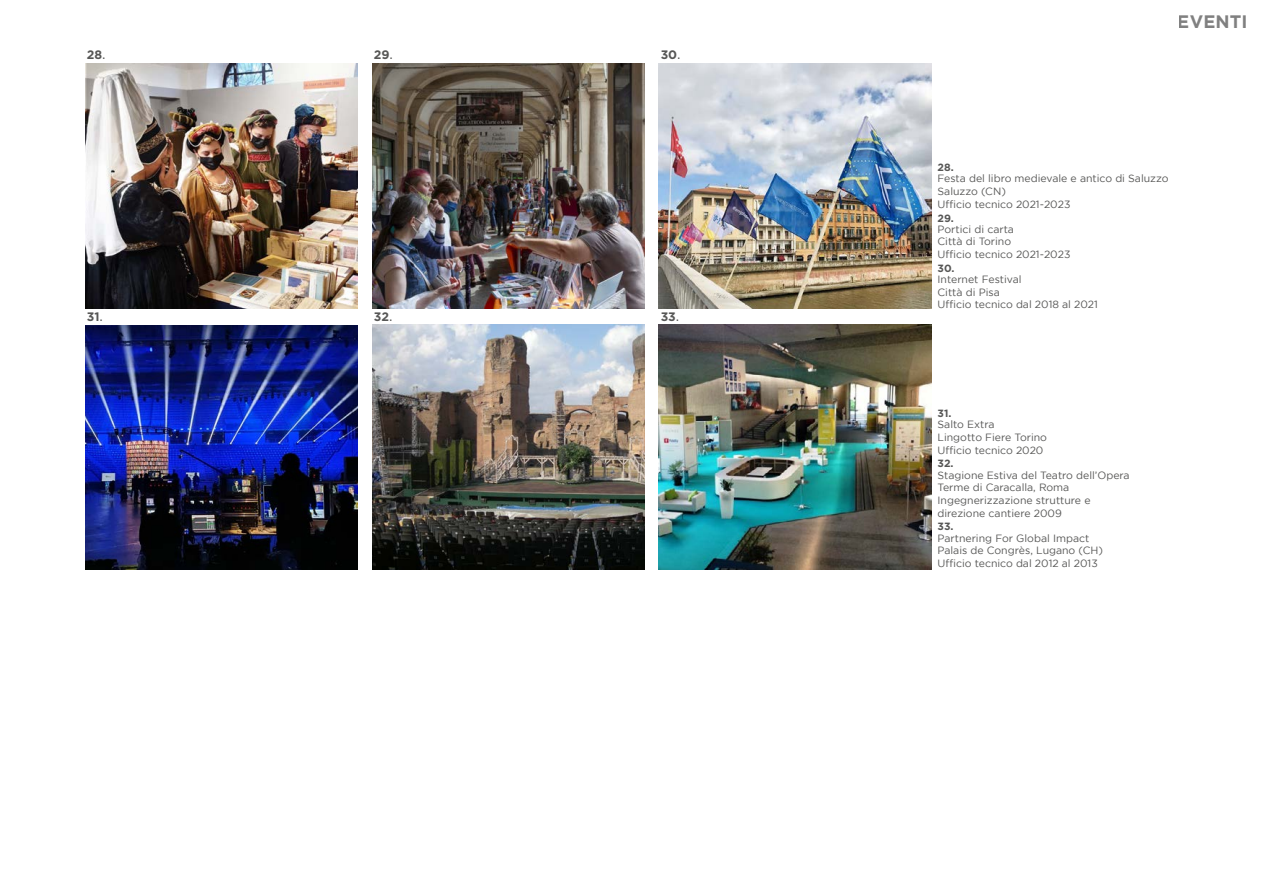
<style>
.page{position:relative;width:1263px;height:893px;background:#fff}
.page>*{position:absolute;margin:0;border:0;box-sizing:border-box;transform-origin:0 0}
.t1{font:700 18px "Gotham";color:#000}
.t2{font:700 12.3px "Gotham";color:#575756}
.t3{font:10.5px/12.6px "Gotham";color:#575756}
.t4{font:700 10.5px "Gotham";color:#575756}
.s1{font-weight:400;font-size:13.95px}
</style>
<div class="page">
<img style="left:85px;top:64px;width:272px;height:245px">
<img style="left:372px;top:64px;width:272px;height:245px">
<img style="left:85px;top:325px;width:272px;height:244px">
<img style="left:659px;top:64px;width:272px;height:245px">
<img style="left:372px;top:325px;width:272px;height:244px">
<img style="left:659px;top:325px;width:272px;height:244px">
<p class="t2" style="left:87px;top:48px;width:20px">28<span class="s1">.</span></p>
<p class="t2" style="left:374px;top:48px;width:21px">29<span class="s1">.</span></p>
<p class="t2" style="left:661px;top:48px;width:22px">30<span class="s1">.</span></p>
<p class="t2" style="left:87px;top:309px;width:18px">31<span class="s1">.</span></p>
<p class="t2" style="left:374px;top:309px;width:20px">32<span class="s1">.</span></p>
<p class="t2" style="left:661px;top:309px;width:20px">33<span class="s1">.</span></p>
<h1 class="t1" style="left:1178px;top:11px;width:71px">EVENTI</h1>
<p class="t4" style="left:937px;top:162px;width:18px">28.</p>
<p class="t3" style="left:937px;top:172px;width:232px">Festa del libro medievale e antico di Saluzzo<br>Saluzzo (CN)<br>Ufficio tecnico 2021-2023</p>
<p class="t3" style="left:937px;top:223px;width:134px">Portici di carta<br>Città di Torino<br>Ufficio tecnico 2021-2023</p>
<p class="t3" style="left:937px;top:273px;width:162px">Internet Festival<br>Città di Pisa<br>Ufficio tecnico dal 2018 al 2021</p>
<p class="t4" style="left:937px;top:212px;width:18px">29.</p>
<p class="t4" style="left:937px;top:262px;width:18px">30.</p>
<p class="t4" style="left:937px;top:407px;width:15px">31.</p>
<p class="t3" style="left:937px;top:418px;width:111px">Salto Extra<br>Lingotto Fiere Torino<br>Ufficio tecnico 2020</p>
<p class="t3" style="left:937px;top:469px;width:194px">Stagione Estiva del Teatro dell’Opera<br>Terme di Caracalla, Roma<br>Ingegnerizzazione strutture e direzione cantiere 2009</p>
<p class="t3" style="left:937px;top:532px;width:167px">Partnering For Global Impact<br>Palais de Congrès, Lugano (CH)<br>Ufficio tecnico dal 2012 al 2013</p>
<p class="t4" style="left:937px;top:457px;width:18px">32.</p>
<p class="t4" style="left:937px;top:520px;width:18px">33.</p>
</div>
